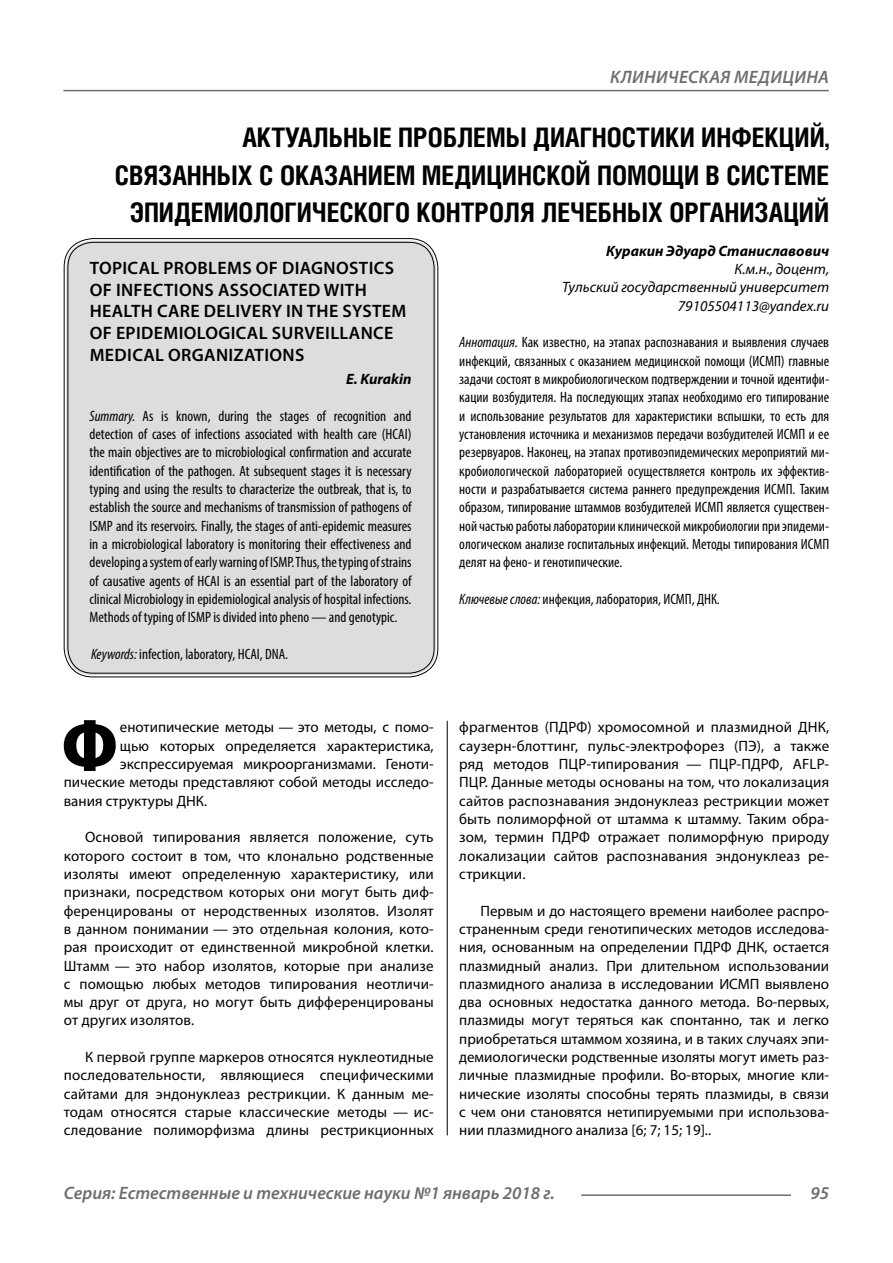
<style>
.page{position:relative;width:893px;height:1263px;background:#fff}
.page>*{position:absolute;margin:0;border:0;box-sizing:border-box;transform-origin:0 0}
.Bukvica{font:900 69.3px "Myriad Pro";color:#000}
.Header{font:700 27px/37.5px "Helios Cond";color:#000;text-align:right}
.Header-eng{font:600 18px/21.6px "Myriad Pro";letter-spacing:.02em;color:#000}
.t1{font:italic 600 18px "Myriad Pro";color:#6e6e6e}
.t2{font:italic 600 18px "Myriad Pro";letter-spacing:.02em;color:#6e6e6e}
.Normal{font:15px/18.3px "Myriad Pro";letter-spacing:.01em;color:#000;text-align:justify}
.Annotation-rus{font:condensed 15px/18.3px "Myriad Pro";color:#000;text-align:justify}
.Annotation-eng{font:condensed 15px/18.3px "Myriad Pro";color:#000;text-align:justify}
.Bukvica-2{font:15px "Myriad Pro";color:#000}
.Author-doc{font:italic 15px/18.3px "Myriad Pro";color:#000;text-align:right}
.Author{font:italic 700 15px "Myriad Pro";color:#000}
.Author-email{font:italic 15px "Myriad Pro";color:#000}
.Author-eng{font:italic 700 15px "Myriad Pro";color:#000}
.s1{font-style:italic}
</style>
<div class="page">
<hr style="left:63px;top:90px;width:766px;height:1px;background:#6e6e6e">
<hr style="left:581px;top:1194px;width:210px;height:2px;background:#6e6e6e">
<div style="left:66px;top:240px;width:370px;height:435px;background:#ddd;border-radius:27px"></div>
<hr style="left:447px;top:721px;width:1px;height:414px;background:#000">
<p class="t2" style="left:610px;top:66px;width:220px">КЛИНИЧЕСКАЯ МЕДИЦИНА</p>
<p class="Header" style="left:115px;top:118px;width:716px">АКТУАЛЬНЫЕ ПРОБЛЕМЫ ДИАГНОСТИКИ ИНФЕКЦИЙ,<br>СВЯЗАННЫХ С ОКАЗАНИЕМ МЕДИЦИНСКОЙ ПОМОЩИ В СИСТЕМЕ<br>ЭПИДЕМИОЛОГИЧЕСКОГО КОНТРОЛЯ ЛЕЧЕБНЫХ ОРГАНИЗАЦИЙ</p>
<p class="Author" style="left:606px;top:241px;width:224px">Куракин Эдуард Станиславович</p>
<p class="Author-doc" style="left:562px;top:260px;width:269px">К.м.н., доцент,<br>Тульский государственный университет</p>
<p class="Author-email" style="left:678px;top:296px;width:153px">79105504113@yandex.ru</p>
<p class="Annotation-rus" style="left:459px;top:333px;width:371px"><span class="s1">Аннотация.</span> Как известно, на этапах распознавания и выявления случаев инфекций, связанных с оказанием медицинской помощи (ИСМП) главные задачи состоят в микробиологическом подтверждении и точной идентифи&shy;кации возбудителя. На последующих этапах необходимо его типирование и использование результатов для характеристики вспышки, то есть для установления источника и механизмов передачи возбудителей ИСМП и ее резервуаров. Наконец, на этапах противоэпидемических мероприятий ми&shy;кробиологической лабораторией осуществляется контроль их эффектив&shy;ности и разрабатывается система раннего предупреждения ИСМП. Таким образом, типирование штаммов возбудителей ИСМП является существен&shy;ной частью работы лаборатории клинической микробиологии при эпидеми&shy;ологическом анализе госпитальных инфекций. Методы типирования ИСМП делят на фено- и генотипические.</p>
<p class="Annotation-rus" style="left:459px;top:590px;width:262px"><span class="s1">Ключевые слова:</span> инфекция, лаборатория, ИСМП, ДНК.</p>
<p class="Header-eng" style="left:90px;top:257px;width:318px">TOPICAL PROBLEMS OF DIAGNOSTICS<br>OF INFECTIONS ASSOCIATED WITH<br>HEALTH CARE DELIVERY IN THE SYSTEM<br>OF EPIDEMIOLOGICAL SURVEILLANCE<br>MEDICAL ORGANIZATIONS</p>
<p class="Author-eng" style="left:346px;top:369px;width:67px">E. Kurakin</p>
<p class="Annotation-eng" style="left:90px;top:406px;width:324px"><span class="s1">Summary.</span> As is known, during the stages of recognition and detection of cases of infections associated with health care (HCAI) the main objectives are to microbiological confirmation and accurate identification of the pathogen. At subsequent stages it is necessary typing and using the results to characterize the outbreak, that is, to establish the source and mechanisms of transmission of pathogens of ISMP and its reservoirs. Finally, the stages of anti-epidemic measures in a microbiological laboratory is monitoring their effectiveness and developing a system of early warning of ISMP. Thus, the typing of strains of causative agents of HCAI is an essential part of the laboratory of clinical Microbiology in epidemiological analysis of hospital infections.<br>Methods of typing of ISMP is divided into pheno — and genotypic.</p>
<p class="Annotation-eng" style="left:91px;top:645px;width:199px"><span class="s1">Keywords:</span> infection, laboratory, HCAI, DNA.</p>
<p class="Bukvica" style="left:61px;top:699px;width:58px">Ф</p>
<p class="Bukvica-2" style="left:120px;top:718px;width:315px">енотипические методы — это методы, с помо-</p>
<p class="Bukvica-2" style="left:120px;top:736px;width:315px">щью которых определяется характеристика,</p>
<p class="Bukvica-2" style="left:120px;top:755px;width:315px">экспрессируемая микроорганизмами. Геноти-</p>
<p class="Bukvica-2" style="left:64px;top:773px;width:371px">пические методы представляют собой методы исследо-</p>
<p class="Bukvica-2" style="left:64px;top:791px;width:145px">вания структуры ДНК.</p>
<p class="Normal" style="left:64px;top:828px;width:371px;text-indent:21px">Основой типирования является положение, суть которого состоит в том, что клонально родственные изоляты имеют определенную характеристику, или признаки, посредством которых они могут быть диф&shy;ференцированы от неродственных изолятов. Изолят в данном понимании — это отдельная колония, кото&shy;рая происходит от единственной микробной клетки.<br>Штамм — это набор изолятов, которые при анализе с помощью любых методов типирования неотличи&shy;мы друг от друга, но могут быть дифференцированы от других изолятов.</p>
<p class="Normal" style="left:64px;top:1048px;width:371px;text-indent:21px">К первой группе маркеров относятся нуклеотидные последовательности, являющиеся специфическими сайтами для эндонуклеаз рестрикции. К данным ме&shy;тодам относятся старые классические методы — ис&shy;следование полиморфизма длины рестрикционных</p>
<p class="Normal" style="left:459px;top:718px;width:371px">фрагментов (ПДРФ) хромосомной и плазмидной ДНК, саузерн-блоттинг, пульс-электрофорез (ПЭ), а также ряд методов ПЦР-типирования — ПЦР-ПДРФ, AFLP-ПЦР. Данные методы основаны на том, что локализация сайтов распознавания эндонуклеаз рестрикции может быть полиморфной от штамма к штамму. Таким обра&shy;зом, термин ПДРФ отражает полиморфную природу локализации сайтов распознавания эндонуклеаз ре&shy;стрикции.</p>
<p class="Normal" style="left:459px;top:901px;width:371px;text-indent:21px">Первым и до настоящего времени наиболее распро&shy;страненным среди генотипических методов исследова&shy;ния, основанным на определении ПДРФ ДНК, остается плазмидный анализ. При длительном использовании плазмидного анализа в исследовании ИСМП выявлено два основных недостатка данного метода. Во-первых, плазмиды могут теряться как спонтанно, так и легко приобретаться штаммом хозяина, и в таких случаях эпи&shy;демиологически родственные изоляты могут иметь раз&shy;личные плазмидные профили. Во-вторых, многие кли&shy;нические изоляты способны терять плазмиды, в связи с чем они становятся нетипируемыми при использова&shy;нии плазмидного анализа [6; 7; 15; 19]..</p>
<p class="t1" style="left:64px;top:1182px;width:493px">Серия: Естественные и технические науки №1 январь 2018 г.</p>
<p class="t1" style="left:810px;top:1182px;width:20px">95</p>
</div>
